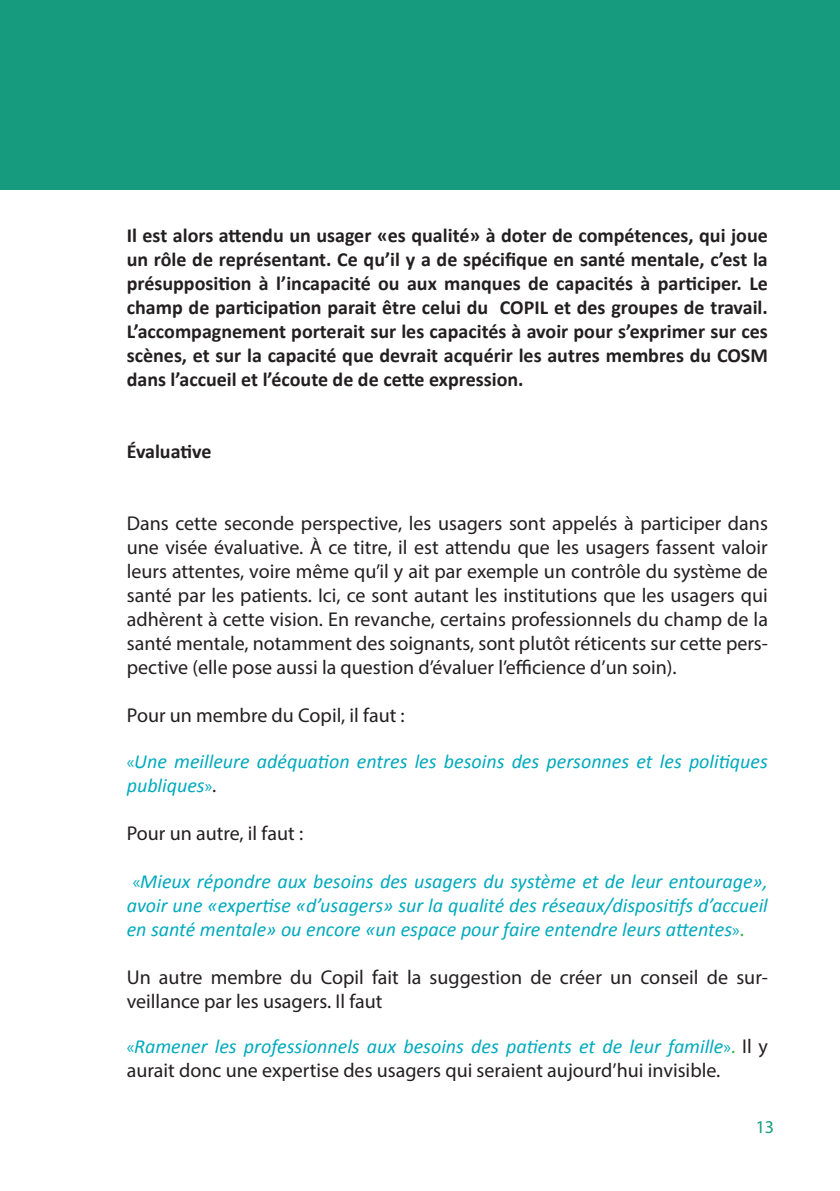
<style>
.page{position:relative;width:840px;height:1191px;background:#fff}
.page>*{position:absolute;margin:0;border:0;box-sizing:border-box;transform-origin:0 0}
.t1{font:20px/24px "Myriad Pro";color:#231f20;text-align:justify}
.t2{font:700 20px/24px "Calibri";color:#231f20;text-align:justify}
.t3{font:italic 20px/24px "Calibri";color:#00aabd}
.t4{font:18px "Myriad Pro";color:#169b7e}
.s1{font-family:"Myriad Pro";font-style:normal;font-size:18px}
.s2{font-family:"Myriad Pro";font-style:normal;color:#231f20}
.s3{font-family:"Myriad Pro";font-style:normal;color:#40ae49}
</style>
<div class="page">
<div style="left:0;top:0;width:839px;height:190px;background:#169b7e"></div>
<p class="t2" style="left:127px;top:222px;width:642px">Il est alors attendu un usager «es qualité» à doter de compétences, qui joue un rôle de représentant. Ce qu’il y a de spécifique en santé mentale, c’est la présupposition à l’incapacité ou aux manques de capacités à participer. Le champ de participation parait être celui du COPIL et des groupes de travail.<br>L’accompagnement porterait sur les capacités à avoir pour s’exprimer sur ces scènes, et sur la capacité que devrait acquérir les autres membres du COSM dans l’accueil et l’écoute de de cette expression.</p>
<p class="t2" style="left:127px;top:438px;width:86px">Évaluative</p>
<p class="t1" style="left:127px;top:511px;width:642px">Dans cette seconde perspective, les usagers sont appelés à participer dans une visée évaluative. À ce titre, il est attendu que les usagers fassent valoir leurs attentes, voire même qu’il y ait par exemple un contrôle du système de santé par les patients. Ici, ce sont autant les institutions que les usagers qui adhèrent à cette vision. En revanche, certains professionnels du champ de la santé mentale, notamment des soignants, sont plutôt réticents sur cette pers&shy;pective (elle pose aussi la question d’évaluer l’efficience d’un soin).</p>
<p class="t1" style="left:127px;top:703px;width:279px">Pour un membre du Copil, il faut :</p>
<p class="t3" style="left:127px;top:748px;width:642px"><span class="s1">«</span>Une meilleure adéquation entres les besoins des personnes et les politiques publiques<span class="s1">»</span><span class="s2">.</span></p>
<p class="t1" style="left:127px;top:820px;width:178px">Pour un autre, il faut :</p>
<p class="t3" style="left:127px;top:868px;width:642px;text-align:justify;text-indent:6px"><span class="s1">«</span>Mieux répondre aux besoins des usagers du système et de leur entourage», avoir une «expertise «d’usagers» sur la qualité des réseaux/dispositifs d’accueil en santé mentale» ou encore «un espace pour faire entendre leurs attentes<span class="s1">»</span><span class="s3">.</span></p>
<p class="t1" style="left:127px;top:964px;width:642px">Un autre membre du Copil fait la suggestion de créer un conseil de sur&shy;veillance par les usagers. Il faut</p>
<p class="t3" style="left:127px;top:1033px;width:642px"><span class="s1">«</span>Ramener les professionnels aux besoins des patients et de leur famille<span class="s1">»</span><span class="s3">.</span> <span class="s2">Il y</span></p>
<p class="t1" style="left:127px;top:1058px;width:594px">aurait donc une expertise des usagers qui seraient aujourd’hui invisible.</p>
<p class="t4" style="left:755px;top:1115px;width:20px">13</p>
</div>
